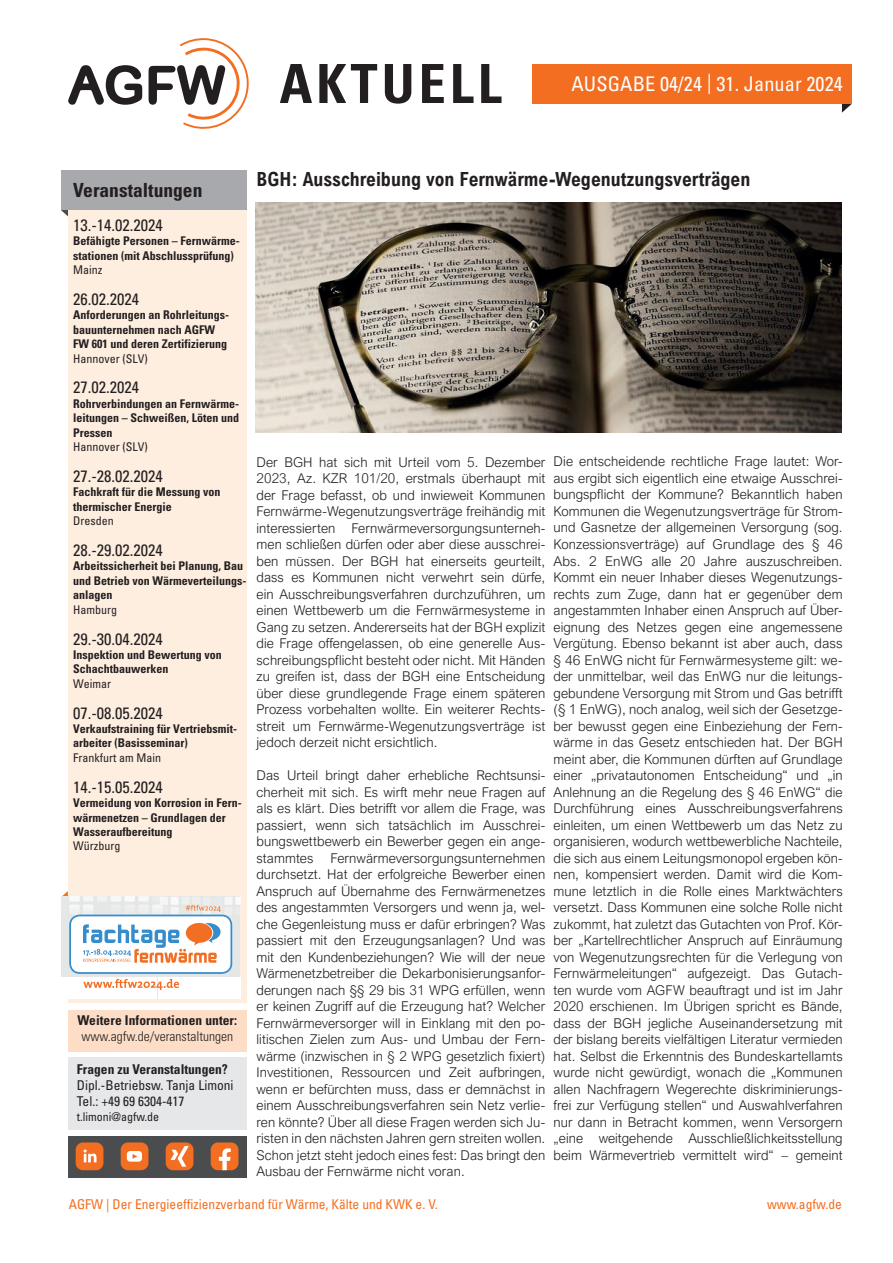
<style>
.page{position:relative;width:893px;height:1263px;background:#fff}
.page>*{position:absolute;margin:0;border:0;box-sizing:border-box;transform-origin:0 0}
.t1{font:700 condensed 54px "Univers";letter-spacing:.075em;color:#231f20}
.t2{font:condensed 20.25px "Univers";letter-spacing:.005em;color:#fff}
.t3{font:700 19.5px "Arial Nova Cond";color:#231f20}
.t4{font:700 condensed 19.5px "Univers";color:#231f20}
.t5{font:condensed 16.5px "Univers";color:#231f20}
.t6{font:300 13.5px/16.5px "Arial Nova";letter-spacing:.005em;color:#231f20;text-align:justify}
.t7{font:condensed 13.5px "Univers";color:#f36e21}
.t8{font:700 condensed 13.5px "Univers";letter-spacing:.005em;color:#231f20}
.t9{font:condensed 13.5px/16.2px "Univers";color:#231f20}
.t10{font:300 condensed 13.5px "Univers LT Std";color:#231f20}
.t11{font:700 condensed 12px/14.4px "Univers";color:#231f20}
.t12{font:condensed 12px "Univers";color:#231f20}
</style>
<div class="page">
<div style="left:68px;top:206px;width:179px;height:797px;background:#feeee0"></div>
<svg style="left:61px;top:210px;width:7px;height:6px"></svg>
<div style="left:68px;top:1058px;width:179px;height:72px;background:#e6e7e9"></div>
<div style="left:68px;top:1136px;width:179px;height:42px;background:#4b4c4d"></div>
<div style="left:121px;top:1142px;width:27px;height:28px;background:#f36e21;border-radius:7px"></div>
<svg style="left:127px;top:1151px;width:15px;height:11px"></svg>
<svg style="left:211px;top:1142px;width:27px;height:28px"></svg>
<div style="left:76px;top:1142px;width:27px;height:28px;background:#f36e21;border-radius:7px"></div>
<svg style="left:84px;top:1149px;width:12px;height:13px"></svg>
<div style="left:166px;top:1142px;width:27px;height:28px;background:#f36e21;border-radius:7px"></div>
<svg style="left:171px;top:1146px;width:17px;height:21px"></svg>
<svg style="left:68px;top:65px;width:74px;height:40px"></svg>
<svg style="left:149px;top:38px;width:100px;height:91px"></svg>
<div style="left:61px;top:170px;width:186px;height:40px;background:#a8a9ad"></div>
<svg style="left:842px;top:104px;width:9px;height:9px"></svg>
<div style="left:531px;top:64px;width:320px;height:40px;background:#f36e21"></div>
<div style="left:68px;top:1010px;width:179px;height:41px;background:#fdddc6"></div>
<svg style="left:61px;top:891px;width:179px;height:108px;background:#e5e3e3"></svg>
<img style="left:255px;top:202px;width:586px;height:230px">
<h1 class="t1" style="left:279px;top:51px;width:224px">AKTUELL</h1>
<h2 class="t2" style="left:571px;top:71px;width:273px">AUSGABE 04/24 | 31. Januar 2024</h2>
<h3 class="t4" style="left:73px;top:178px;width:131px">Veranstaltungen</h3>
<p class="t5" style="left:73px;top:214px;width:91px">13.-14.02.2024</p>
<p class="t11" style="left:73px;top:234px;width:168px">Befähigte Personen – Fernwärme&shy;stationen (mit Abschlussprüfung)</p>
<p class="t12" style="left:73px;top:262px;width:31px">Mainz</p>
<p class="t5" style="left:73px;top:289px;width:67px">26.02.2024</p>
<p class="t11" style="left:73px;top:308px;width:157px">Anforderungen an Rohrleitungs&shy;bauunternehmen nach AGFW<br>FW 601 und deren Zertifizierung</p>
<p class="t12" style="left:73px;top:351px;width:76px">Hannover (SLV)</p>
<p class="t5" style="left:73px;top:377px;width:67px">27.02.2024</p>
<p class="t11" style="left:73px;top:396px;width:168px;text-align:justify">Rohrverbindungen an Fernwärme&shy;leitungen – Schweißen, Löten und Pressen</p>
<p class="t12" style="left:73px;top:439px;width:76px">Hannover (SLV)</p>
<p class="t5" style="left:73px;top:466px;width:91px">27.-28.02.2024</p>
<p class="t11" style="left:73px;top:485px;width:149px">Fachkraft für die Messung von thermischer Energie</p>
<p class="t12" style="left:73px;top:513px;width:42px">Dresden</p>
<p class="t5" style="left:73px;top:540px;width:91px">28.-29.02.2024</p>
<p class="t11" style="left:73px;top:559px;width:175px">Arbeitssicherheit bei Planung, Bau und Betrieb von Wärmeverteilungs&shy;anlagen</p>
<p class="t12" style="left:73px;top:602px;width:45px">Hamburg</p>
<p class="t5" style="left:73px;top:628px;width:91px">29.-30.04.2024</p>
<p class="t11" style="left:73px;top:647px;width:150px">Inspektion und Bewertung von<br>Schachtbauwerken</p>
<p class="t12" style="left:73px;top:676px;width:39px">Weimar</p>
<p class="t5" style="left:73px;top:702px;width:91px">07.-08.05.2024</p>
<p class="t11" style="left:73px;top:721px;width:165px">Verkaufstraining für Vertriebsmit&shy;arbeiter (Basisseminar)</p>
<p class="t12" style="left:73px;top:750px;width:89px">Frankfurt am Main</p>
<p class="t5" style="left:73px;top:776px;width:91px">14.-15.05.2024</p>
<p class="t11" style="left:73px;top:796px;width:170px">Vermeidung von Korrosion in Fern&shy;wärmenetzen – Grundlagen der<br>Wasseraufbereitung</p>
<p class="t12" style="left:73px;top:838px;width:49px">Würzburg</p>
<p class="t8" style="left:77px;top:1012px;width:161px">Weitere Informationen unter:</p>
<p class="t10" style="left:82px;top:1028px;width:153px">www.agfw.de/veranstaltungen</p>
<p class="t8" style="left:77px;top:1061px;width:152px">Fragen zu Veranstaltungen?</p>
<p class="t9" style="left:77px;top:1077px;width:158px">Dipl.-Betriebsw. Tanja Limoni<br>Tel.: +49 69 6304-417</p>
<p class="t12" style="left:77px;top:1109px;width:84px">t.limoni@agfw.de</p>
<h3 class="t3" style="left:256px;top:167px;width:495px">BGH: Ausschreibung von Fernwärme-Wegenutzungsverträgen</h3>
<p class="t6" style="left:256px;top:453px;width:290px">Der BGH hat sich mit Urteil vom 5. Dezember 2023, Az. KZR 101/20, erstmals überhaupt mit der Frage befasst, ob und inwieweit Kommunen Fernwärme-Wegenutzungsverträge freihändig mit interessierten Fernwärmeversorgungsunterneh&shy;men schließen dürfen oder aber diese ausschrei&shy;ben müssen. Der BGH hat einerseits geurteilt, dass es Kommunen nicht verwehrt sein dürfe, ein Ausschreibungsverfahren durchzuführen, um einen Wettbewerb um die Fernwärmesysteme in Gang zu setzen. Andererseits hat der BGH explizit die Frage offengelassen, ob eine generelle Aus&shy;schreibungspflicht besteht oder nicht. Mit Händen zu greifen ist, dass der BGH eine Entscheidung über diese grundlegende Frage einem späteren Prozess vorbehalten wollte. Ein weiterer Rechts&shy;streit um Fernwärme-Wegenutzungsverträge ist jedoch derzeit nicht ersichtlich.</p>
<p class="t6" style="left:256px;top:767px;width:290px">Das Urteil bringt daher erhebliche Rechtsunsi&shy;cherheit mit sich. Es wirft mehr neue Fragen auf als es klärt. Dies betrifft vor allem die Frage, was passiert, wenn sich tatsächlich im Ausschrei&shy;bungswettbewerb ein Bewerber gegen ein ange&shy;stammtes</p>
<p class="t6" style="left:553px;top:453px;width:291px">Die entscheidende rechtliche Frage lautet: Wor&shy;aus ergibt sich eigentlich eine etwaige Ausschrei&shy;bungspflicht der Kommune? Bekanntlich haben Kommunen die Wegenutzungsverträge für Strom&shy;und Gasnetze der allgemeinen Versorgung (sog.<br>Konzessionsverträge) auf Grundlage des § 46<br>Abs. 2 EnWG alle 20 Jahre auszuschreiben.<br>Kommt ein neuer Inhaber dieses Wegenutzungs&shy;rechts zum Zuge, dann hat er gegenüber dem angestammten Inhaber einen Anspruch auf Über&shy;eignung des Netzes gegen eine angemessene Vergütung. Ebenso bekannt ist aber auch, dass § 46 EnWG nicht für Fernwärmesysteme gilt: we&shy;der unmittelbar, weil das EnWG nur die leitungs&shy;gebundene Versorgung mit Strom und Gas betrifft (§ 1 EnWG), noch analog, weil sich der Gesetzge&shy;ber bewusst gegen eine Einbeziehung der Fern&shy;wärme in das Gesetz entschieden hat. Der BGH meint aber, die Kommunen dürften auf Grundlage einer „privatautonomen Entscheidung“ und „in Anlehnung an die Regelung des § 46 EnWG“ die Durchführung eines Ausschreibungsverfahrens einleiten, um einen Wettbewerb um das Netz zu organisieren, wodurch wettbewerbliche Nachteile, die sich aus einem Leitungsmonopol ergeben kön&shy;nen, kompensiert werden. Damit wird die Kom&shy;mune letztlich in die Rolle eines Marktwächters versetzt. Dass Kommunen eine solche Rolle nicht zukommt, hat zuletzt das Gutachten von Prof. Kör&shy;ber „Kartellrechtlicher Anspruch auf Einräumung von Wegenutzungsrechten für die Verlegung von Fernwärmeleitungen“ aufgezeigt. Das Gutach&shy;ten wurde vom AGFW beauftragt und ist im Jahr 2020 erschienen. Im Übrigen spricht es Bände, dass der BGH jegliche Auseinandersetzung mit der bislang bereits vielfältigen Literatur vermieden hat. Selbst die Erkenntnis des Bundeskartellamts wurde nicht gewürdigt, wonach die „Kommunen allen Nachfragern Wegerechte diskriminierungs&shy;frei zur Verfügung stellen“ und Auswahlverfahren nur dann in Betracht kommen, wenn Versorgern „eine weitgehende Ausschließlichkeitsstellung beim Wärmevertrieb vermittelt wird“ – gemeint</p>
<p class="t6" style="left:256px;top:849px;width:290px;text-indent:74px">Fernwärmeversorgungsunternehmen durchsetzt. Hat der erfolgreiche Bewerber einen Anspruch auf Übernahme des Fernwärmenetzes des angestammten Versorgers und wenn ja, wel&shy;che Gegenleistung muss er dafür erbringen? Was passiert mit den Erzeugungsanlagen? Und was mit den Kundenbeziehungen? Wie will der neue Wärmenetzbetreiber die Dekarbonisierungsanfor&shy;derungen nach §§ 29 bis 31 WPG erfüllen, wenn er keinen Zugriff auf die Erzeugung hat? Welcher Fernwärmeversorger will in Einklang mit den po&shy;litischen Zielen zum Aus- und Umbau der Fern&shy;wärme (inzwischen in § 2 WPG gesetzlich fixiert)<br>Investitionen, Ressourcen und Zeit aufbringen, wenn er befürchten muss, dass er demnächst in einem Ausschreibungsverfahren sein Netz verlie&shy;ren könnte? Über all diese Fragen werden sich Ju&shy;risten in den nächsten Jahren gern streiten wollen.<br>Schon jetzt steht jedoch eines fest: Das bringt den Ausbau der Fernwärme nicht voran.</p>
<p class="t7" style="left:69px;top:1195px;width:371px">AGFW | Der Energieeffizienzverband für Wärme, Kälte und KWK e. V.</p>
<p class="t7" style="left:767px;top:1195px;width:76px">www.agfw.de</p>
</div>
